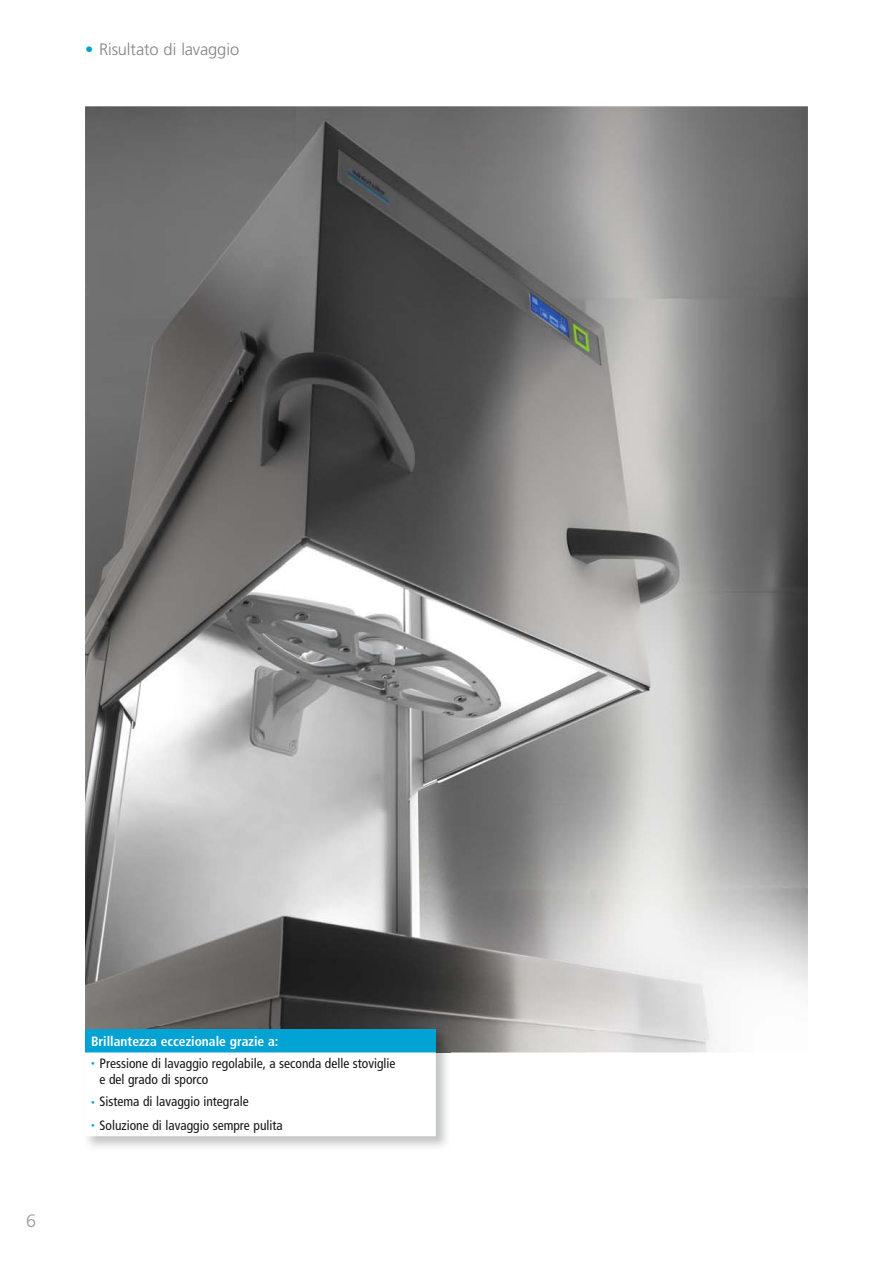
<style>
.page{position:relative;width:893px;height:1263px;background:#fff}
.page>*{position:absolute;margin:0;border:0;box-sizing:border-box;transform-origin:0 0}
.t1{font:300 18px "Frutiger";color:#989899}
.t2{font:300 16.5px "Frutiger";letter-spacing:-.01em;color:#818281}
.t3{font:condensed 13.5px/16.5px "Frutiger";color:#151616}
.t4{font:700 condensed 13.5px "Frutiger";color:#fff}
.s1{color:#00a3d4}
.s2{font-size:7.5px;color:#00a3d4}
</style>
<div class="page">
<img style="left:85px;top:106px;width:723px;height:946px">
<img style="left:87px;top:1052px;width:364px;height:95px">
<img style="left:85px;top:1027px;width:366px;height:25px">
<div style="left:85px;top:1029px;width:351px;height:23px;background:#00a3d4"></div>
<svg style="left:85px;top:1052px;width:351px;height:84px"></svg>
<p class="t2" style="left:85px;top:43px;width:156px"><span class="s1">•</span> Risultato di lavaggio</p>
<h1 class="t1" style="left:26px;top:1213px;width:12px">6</h1>
<p class="t4" style="left:91px;top:1036px;width:189px">Brillantezza eccezionale grazie a:</p>
<p class="t3" style="left:100px;top:1056px;width:298px;text-indent:-9px"><span class="s2">•</span> Pressione di lavaggio regolabile, a seconda delle stoviglie e del grado di sporco</p>
<p class="t3" style="left:91px;top:1094px;width:159px"><span class="s2">•</span> Sistema di lavaggio integrale</p>
<p class="t3" style="left:91px;top:1118px;width:193px"><span class="s2">•</span> Soluzione di lavaggio sempre pulita</p>
</div>
